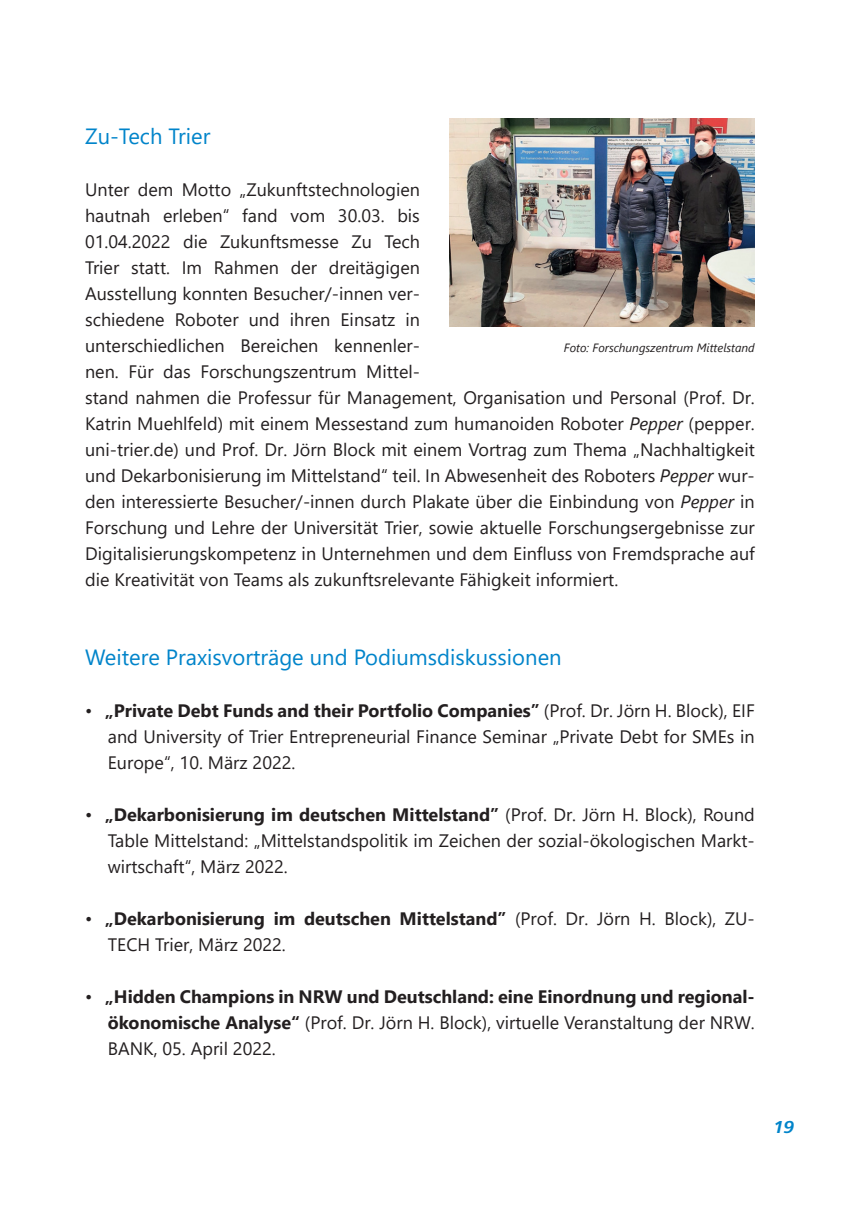
<style>
.page{position:relative;width:857px;height:1225px;background:#fff}
.page>*{position:absolute;margin:0;border:0;box-sizing:border-box;transform-origin:0 0}
.Text{font:22px "Segoe UI";color:#0084ca}
.Text-2{font:18px/26px "Segoe UI";color:#231f20}
.Text-3{font:700 18px/26px "Segoe UI";color:#231f20;text-align:justify}
.t1{font:italic 700 18px "Frutiger Next LTW1 G";color:#0084ca}
.t2{font:italic 12px "Segoe UI";color:#231f20}
.s1{font-style:italic}
.s2{font-weight:700}
.s3{font-weight:400}
</style>
<div class="page">
<img style="left:449px;top:118px;width:305px;height:208px">
<p class="Text" style="left:85px;top:116px;width:127px">Zu-Tech Trier</p>
<p class="Text-2" style="left:85px;top:175px;width:671px">Unter dem Motto „Zukunftstechnologien<br>hautnah erleben“ fand vom 30.03. bis<br>01.04.2022 die Zukunftsmesse Zu Tech<br>Trier statt. Im Rahmen der dreitägigen<br>Ausstellung konnten Besucher/-innen ver-<br>schiedene Roboter und ihren Einsatz in<br>unterschiedlichen Bereichen kennenler-<br>nen. Für das Forschungszentrum Mittel-<br>stand nahmen die Professur für Management, Organisation und Personal (Prof. Dr.<br>Katrin Muehlfeld) mit einem Messestand zum humanoiden Roboter <span class="s1">Pepper</span> (pepper. uni-trier.de) und Prof. Dr. Jörn Block mit einem Vortrag zum Thema „Nachhaltigkeit und Dekarbonisierung im Mittelstand“ teil. In Abwesenheit des Roboters <span class="s1">Pepper</span> wur&shy;den interessierte Besucher/-innen durch Plakate über die Einbindung von <span class="s1">Pepper</span> in Forschung und Lehre der Universität Trier, sowie aktuelle Forschungsergebnisse zur Digitalisierungskompetenz in Unternehmen und dem Einfluss von Fremdsprache auf die Kreativität von Teams als zukunftsrelevante Fähigkeit informiert.</p>
<p class="t2" style="left:563px;top:337px;width:192px">Foto: Forschungszentrum Mittelstand</p>
<p class="Text" style="left:85px;top:636px;width:478px">Weitere Praxisvorträge und Podiumsdiskussionen</p>
<p class="Text-2" style="left:108px;top:695px;width:648px;text-align:justify;text-indent:-23px">• <span class="s2">„Private Debt Funds and their Portfolio Companies”</span> (Prof. Dr. Jörn H. Block), EIF and University of Trier Entrepreneurial Finance Seminar „Private Debt for SMEs in Europe“, 10. März 2022.</p>
<p class="Text-2" style="left:108px;top:799px;width:648px;text-align:justify;text-indent:-23px">• <span class="s2">„Dekarbonisierung im deutschen Mittelstand”</span> (Prof. Dr. Jörn H. Block), Round Table Mittelstand: „Mittelstandspolitik im Zeichen der sozial-ökologischen Markt&shy;wirtschaft“, März 2022.</p>
<p class="Text-2" style="left:108px;top:903px;width:648px;text-indent:-23px">• <span class="s2">„Dekarbonisierung im deutschen Mittelstand”</span> (Prof. Dr. Jörn H. Block), ZU-<br>TECH Trier, März 2022.</p>
<p class="Text-3" style="left:108px;top:982px;width:648px;text-indent:-23px"><span class="s3">•</span> „Hidden Champions in NRW und Deutschland: eine Einordnung und regional&shy;ökonomische Analyse“ <span class="s3">(Prof. Dr. Jörn H. Block), virtuelle Veranstaltung der NRW.<br>BANK, 05. April 2022.</span></p>
<p class="t1" style="left:773px;top:1116px;width:23px">19</p>
</div>
